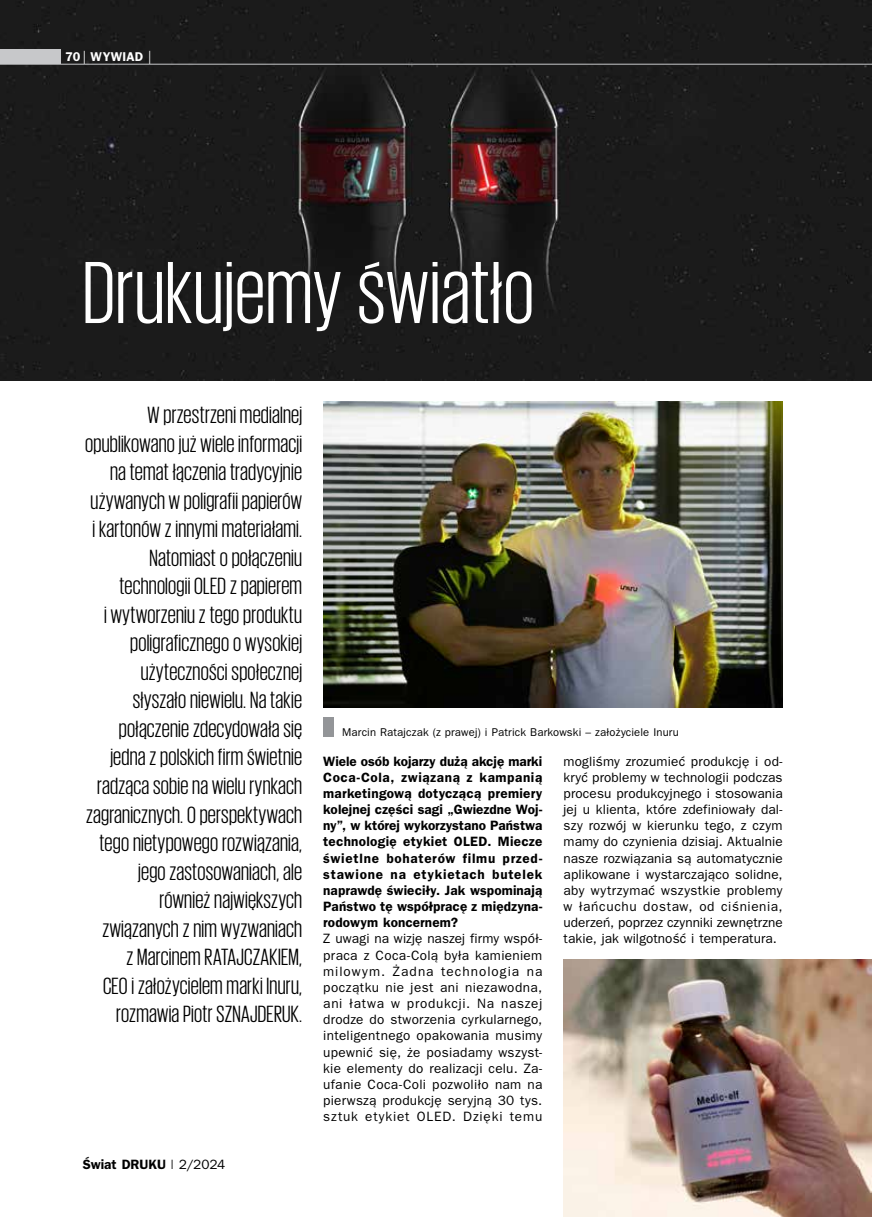
<style>
.page{position:relative;width:872px;height:1217px;background:#fff}
.page>*{position:absolute;margin:0;border:0;box-sizing:border-box;transform-origin:0 0}
.t1{font:90px "Giorgio Sans";letter-spacing:.01em;color:#fff}
.t2{font:24px/28.5px "Giorgio Sans";letter-spacing:.01em;color:#000;text-align:right}
.t3{font:13.5px/16.2px "Frankfurt Gothic";letter-spacing:.015em;color:#000;text-align:justify}
.t4{font:700 13.5px/16.2px "Frankfurt Gothic";letter-spacing:.01em;color:#000;text-align:justify}
.t5{font:700 12.75px "Frankfurt Gothic";letter-spacing:.015em;color:#fff}
.t6{font:11.25px "Frankfurt Gothic";letter-spacing:.015em;color:#000}
.s1{font-weight:400;font-size:19.2px}
.s2{font-weight:400}
</style>
<div class="page">
<img style="left:0;top:0;width:872px;height:380px">
<img style="left:563px;top:959px;width:309px;height:257px">
<img style="left:323px;top:401px;width:459px;height:306px">
<div style="left:323px;top:716px;width:10px;height:20px;background:#939598"></div>
<hr style="left:0;top:64px;width:872px;height:1px;background:#c7c8ca">
<div style="left:0;top:49px;width:61px;height:15px;background:#c7c8ca"></div>
<p class="t5" style="left:65px;top:49px;width:88px">70 <span class="s1">|</span> WYWIAD <span class="s1">|</span></p>
<h1 class="t1" style="left:83px;top:249px;width:452px">Drukujemy światło</h1>
<p class="t2" style="left:85px;top:400px;width:218px">W przestrzeni medialnej opublikowano już wiele informacji na temat łączenia tradycyjnie używanych w poligrafii papierów i kartonów z innymi materiałami.<br>Natomiast o połączeniu technologii OLED z papierem<br>i wytworzeniu z tego produktu poligraficznego o wysokiej użyteczności społecznej słyszało niewielu. Na takie połączenie zdecydowała się jedna z polskich firm świetnie radząca sobie na wielu rynkach zagranicznych. O perspektywach tego nietypowego rozwiązania, jego zastosowaniach, ale również największych związanych z nim wyzwaniach<br>z Marcinem RATAJCZAKIEM,<br>CEO i założycielem marki Inuru, rozmawia Piotr SZNAJDERUK.</p>
<p class="t4" style="left:83px;top:1155px;width:144px">Świat DRUKU <span class="s2">| 2/2024</span></p>
<p class="t6" style="left:342px;top:726px;width:338px">Marcin Ratajczak (z prawej) i Patrick Barkowski – założyciele Inuru</p>
<p class="t4" style="left:323px;top:752px;width:221px">Wiele osób kojarzy dużą akcję marki Coca-Cola, związaną z kampanią marketingową dotyczącą premiery kolejnej części sagi „Gwiezdne Woj&shy;ny”, w której wykorzystano Państwa technologię etykiet OLED. Miecze świetlne bohaterów filmu przed&shy;stawione na etykietach butelek naprawdę świeciły. Jak wspominają Państwo tę współpracę z międzyna&shy;rodowym koncernem?</p>
<p class="t3" style="left:323px;top:930px;width:221px">Z uwagi na wizję naszej firmy współ&shy;praca z Coca-Colą była kamieniem milowym. Żadna technologia na początku nie jest ani niezawodna, ani łatwa w produkcji. Na naszej drodze do stworzenia cyrkularnego, inteligentnego opakowania musimy upewnić się, że posiadamy wszyst&shy;kie elementy do realizacji celu. Za&shy;ufanie Coca-Coli pozwoliło nam na pierwszą produkcję seryjną 30 tys. sztuk etykiet OLED. Dzięki temu</p>
<p class="t3" style="left:563px;top:752px;width:221px">mogliśmy zrozumieć produkcję i od&shy;kryć problemy w technologii podczas procesu produkcyjnego i stosowania jej u klienta, które zdefiniowały dal&shy;szy rozwój w kierunku tego, z czym mamy do czynienia dzisiaj. Aktualnie nasze rozwiązania są automatycznie aplikowane i wystarczająco solidne, aby wytrzymać wszystkie problemy w łańcuchu dostaw, od ciśnienia, uderzeń, poprzez czynniki zewnętrzne takie, jak wilgotność i temperatura.</p>
</div>
